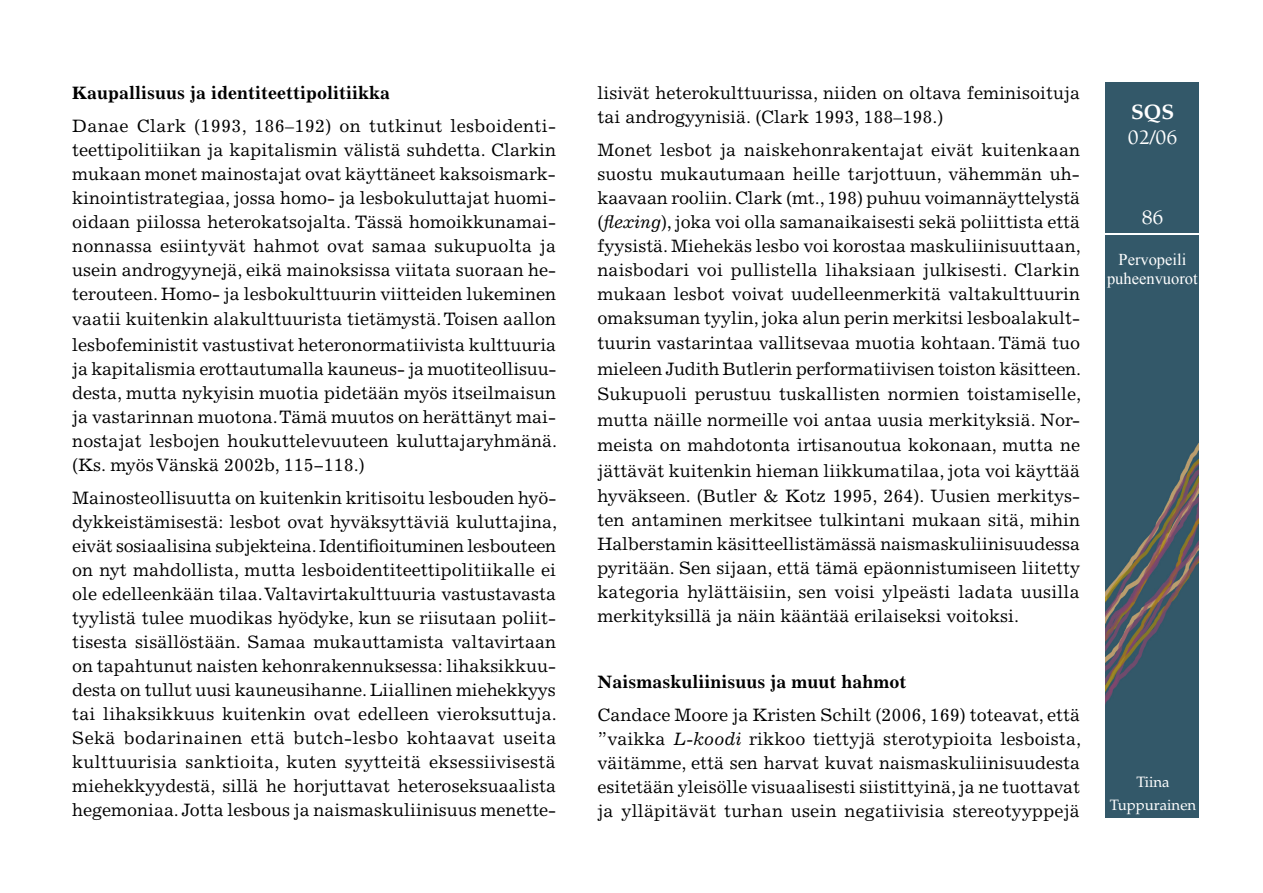
<style>
.page{position:relative;width:1263px;height:893px;background:#fff}
.page>*{position:absolute;margin:0;border:0;box-sizing:border-box;transform-origin:0 0}
.t1{font:500 21px "Berkeley";color:#fff}
.t2{font:700 21px "Palatino";color:#fff}
.t3{font:18px/24.6px "Excelsior";color:#000;text-align:justify}
.t4{font:700 18px "Excelsior";color:#000}
.t5{font:16.5px/19.8px "Times New Roman";color:#fff;text-align:center}
.t6{font:15px/22.8px "Palatino";color:#fff;text-align:center}
.s1{font-style:italic}
</style>
<div class="page">
<img style="left:1106px;top:82px;width:92px;height:736px">
<hr style="left:1100px;top:233px;width:103px;height:2px;background:#fff">
<p class="t4" style="left:72px;top:82px;width:319px">Kaupallisuus ja identiteettipolitiikka</p>
<p class="t3" style="left:72px;top:113px;width:486px;line-height:24.2px">Danae Clark (1993, 186–192) on tutkinut lesboidenti&shy;teettipolitiikan ja kapitalismin välistä suhdetta. Clarkin mukaan monet mainostajat ovat käyttäneet kaksoismark&shy;kinointistrategiaa, jossa homo- ja lesbokuluttajat huomi&shy;oidaan piilossa heterokatsojalta. Tässä homoikkunamai&shy;nonnassa esiintyvät hahmot ovat samaa sukupuolta ja usein androgyynejä, eikä mainoksissa viitata suoraan he&shy;terouteen. Homo- ja lesbokulttuurin viitteiden lukeminen vaatii kuitenkin alakulttuurista tietämystä. Toisen aallon lesbofeministit vastustivat heteronormatiivista kulttuuria ja kapitalismia erottautumalla kauneus- ja muotiteollisuu&shy;desta, mutta nykyisin muotia pidetään myös itseilmaisun ja vastarinnan muotona. Tämä muutos on herättänyt mai&shy;nostajat lesbojen houkuttelevuuteen kuluttajaryhmänä. (Ks. myös Vänskä 2002b, 115−118.)</p>
<p class="t3" style="left:72px;top:486px;width:486px;line-height:24px">Mainosteollisuutta on kuitenkin kritisoitu lesbouden hyö&shy;dykkeistämisestä: lesbot ovat hyväksyttäviä kuluttajina, eivät sosiaalisina subjekteina. Identifioituminen lesbouteen on nyt mahdollista, mutta lesboidentiteettipolitiikalle ei ole edelleenkään tilaa. Valtavirtakulttuuria vastustavasta tyylistä tulee muodikas hyödyke, kun se riisutaan poliit&shy;tisesta sisällöstään. Samaa mukauttamista valtavirtaan on tapahtunut naisten kehonrakennuksessa: lihaksikkuu&shy;desta on tullut uusi kauneusihanne. Liiallinen miehekkyys tai lihaksikkuus kuitenkin ovat edelleen vieroksuttuja.<br>Sekä bodarinainen että butch-lesbo kohtaavat useita kulttuurisia sanktioita, kuten syytteitä eksessiivisestä miehekkyydestä, sillä he horjuttavat heteroseksuaalista hegemoniaa. Jotta lesbous ja naismaskuliinisuus menette-</p>
<p class="t3" style="left:597px;top:81px;width:484px;line-height:24px">lisivät heterokulttuurissa, niiden on oltava feminisoituja tai androgyynisiä. (Clark 1993, 188–198.)</p>
<p class="t3" style="left:597px;top:137px;width:485px">Monet lesbot ja naiskehonrakentajat eivät kuitenkaan suostu mukautumaan heille tarjottuun, vähemmän uh&shy;kaavaan rooliin. Clark (mt., 198) puhuu voimannäyttelystä (<span class="s1">flexing</span>), joka voi olla samanaikaisesti sekä poliittista että fyysistä. Miehekäs lesbo voi korostaa maskuliinisuuttaan, naisbodari voi pullistella lihaksiaan julkisesti. Clarkin mukaan lesbot voivat uudelleenmerkitä valtakulttuurin omaksuman tyylin, joka alun perin merkitsi lesboalakult&shy;tuurin vastarintaa vallitsevaa muotia kohtaan. Tämä tuo mieleen Judith Butlerin performatiivisen toiston käsitteen.<br>Sukupuoli perustuu tuskallisten normien toistamiselle, mutta näille normeille voi antaa uusia merkityksiä. Nor&shy;meista on mahdotonta irtisanoutua kokonaan, mutta ne jättävät kuitenkin hieman liikkumatilaa, jota voi käyttää hyväkseen. (Butler &amp; Kotz 1995, 264). Uusien merkitys&shy;ten antaminen merkitsee tulkintani mukaan sitä, mihin Halberstamin käsitteellistämässä naismaskuliinisuudessa pyritään. Sen sijaan, että tämä epäonnistumiseen liitetty kategoria hylättäisiin, sen voisi ylpeästi ladata uusilla merkityksillä ja näin kääntää erilaiseksi voitoksi.</p>
<p class="t4" style="left:597px;top:672px;width:310px">Naismaskuliinisuus ja muut hahmot</p>
<p class="t3" style="left:597px;top:703px;width:485px;line-height:24px">Candace Moore ja Kristen Schilt (2006, 169) toteavat, että ”vaikka <span class="s1">L-koodi</span> rikkoo tiettyjä sterotypioita lesboista, väitämme, että sen harvat kuvat naismaskuliinisuudesta esitetään yleisölle visuaalisesti siistittyinä, ja ne tuottavat ja ylläpitävät turhan usein negatiivisia stereotyyppejä</p>
<p class="t2" style="left:1131px;top:99px;width:45px">SQS</p>
<p class="t1" style="left:1128px;top:126px;width:51px">02/06</p>
<p class="t1" style="left:1142px;top:207px;width:23px">86</p>
<p class="t5" style="left:1107px;top:249px;width:92px">Pervopeili puheenvuorot</p>
<p class="t6" style="left:1110px;top:771px;width:88px">Tiina<br>Tuppurainen</p>
</div>
